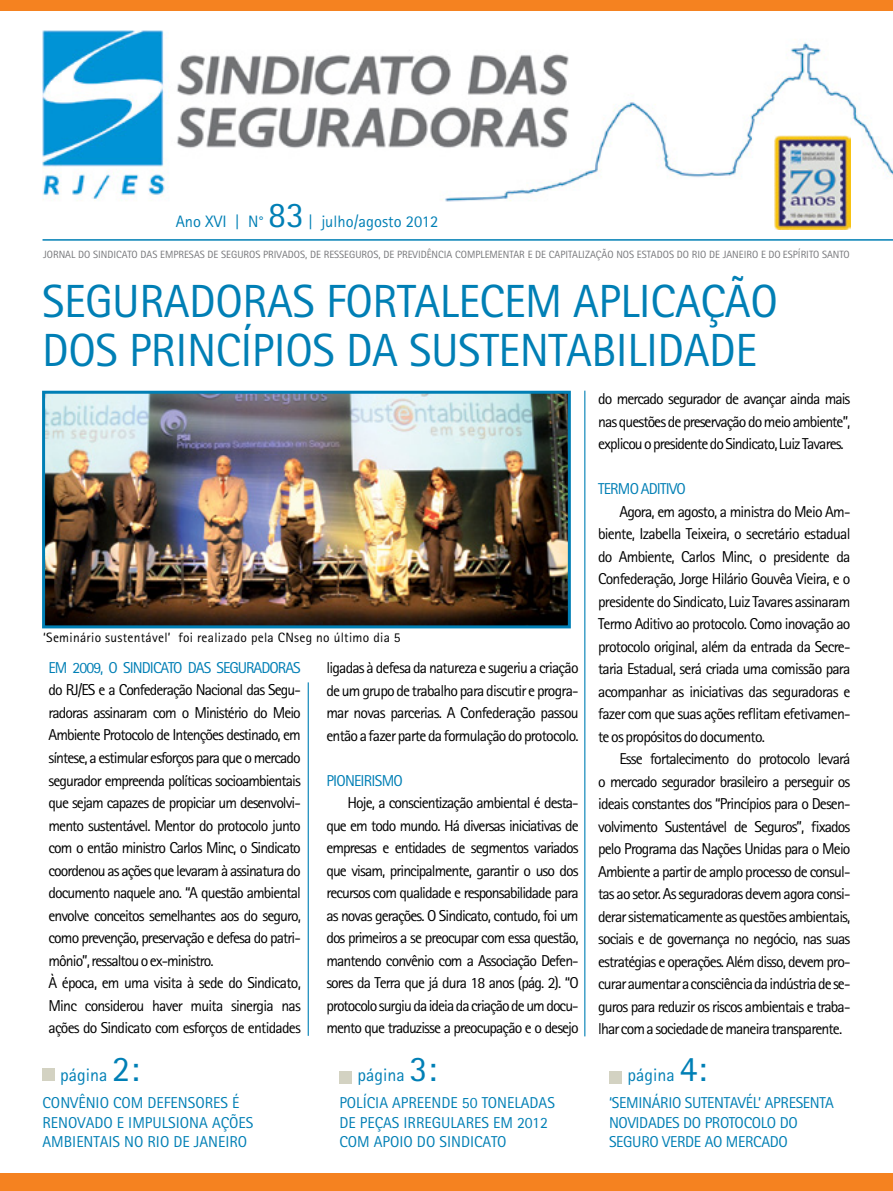
<style>
.page{position:relative;width:893px;height:1191px;background:#fff}
.page>*{position:absolute;margin:0;border:0;box-sizing:border-box;transform-origin:0 0}
.t1{font:46.5px/49.5px "Rotis Sans Serif";letter-spacing:-.01em;color:#007fb5}
.t2{font:18px "Rotis Sans Serif";color:#007fb5}
.t3{font:16.5px "Rotis Sans Serif";color:#007fb5}
.t4{font:15.75px/22.5px "Rotis Sans Serif";letter-spacing:-.06em;color:#000;text-align:justify}
.t5{font:15.75px/19.5px "Rotis Sans Serif";color:#007fb5}
.t6{font:15.75px/19.5px "Rotis Sans Serif";letter-spacing:-.02em;color:#007fb5}
.t7{font:15.75px "Rotis Sans Serif";letter-spacing:-.06em;color:#007fb5}
.t8{font:13.5px "Rotis Sans Serif";letter-spacing:.02em;color:#000}
.t9{font:10.5px "Rotis Sans Serif";color:#77787b}
.s1{font-size:36px}
</style>
<div class="page">
<div style="left:0;top:0;width:893px;height:11px;background:#f58220"></div>
<div style="left:0;top:1174px;width:893px;height:17px;background:#f58220"></div>
<img style="left:43px;top:30px;width:850px;height:199px">
<hr style="left:43px;top:239px;width:850px;height:2px;background:#007fb5">
<div style="left:42px;top:1068px;width:13px;height:13px;background:#d3d2c2"></div>
<div style="left:339px;top:1071px;width:13px;height:13px;background:#d3d2c2"></div>
<div style="left:609px;top:1071px;width:13px;height:12px;background:#d3d2c2"></div>
<img style="left:774px;top:135px;width:76px;height:95px">
<hr style="left:308px;top:682px;width:1px;height:353px;background:#007fb5">
<hr style="left:584px;top:391px;width:1px;height:645px;background:#007fb5">
<img style="left:46px;top:395px;width:521px;height:229px">
<div style="left:42px;top:391px;width:529px;height:237px;border:3px solid #007fb5"></div>
<p class="t3" style="left:176px;top:212px;width:264px">Ano XVI | N ° <span class="s1">83</span> | julho/agosto 2012</p>
<p class="t9" style="left:43px;top:248px;width:142px">Jornal do Sindicato das Em presas</p>
<p class="t9" style="left:208px;top:248px;width:26px">de Segur</p>
<p class="t9" style="left:249px;top:248px;width:87px">os Pr ivados, de Ressegur</p>
<p class="t9" style="left:367px;top:248px;width:36px">os, de Prev</p>
<p class="t9" style="left:418px;top:248px;width:69px">idência Com pleme</p>
<p class="t9" style="left:503px;top:248px;width:349px">ntar e de Capitalização nos Estados do Rio de Janeiro e do Espír ito Santo</p>
<h1 class="t1" style="left:42px;top:276px;width:716px">SEGURADO RAS FORTALECEM APLI CAÇÃO<br>DOS PRIN CÍPIOS DA SUSTENTABI LIDADE</h1>
<p class="t8" style="left:43px;top:629px;width:359px">‘Seminário sustentável’ foi realizado pela CNseg no último dia 5</p>
<p class="t7" style="left:49px;top:658px;width:184px">Em 2009, o Sindicato das Segura</p>
<p class="t6" style="left:261px;top:657px;width:25px">doras</p>
<p class="t4" style="left:49px;top:678px;width:254px;text-align:left">do RJ/ES e a Confederação Nacional das Segu&shy;radoras assinaram com o Ministério do Meio Ambiente Protocolo de I ntenções destinado, em síntese, a estimular esforços para que o mercado segurador empreenda políticas socioambientais que sejam capazes de propiciar um desenvolvi&shy;mento sustentável. Mentor do protocolo junto com o então ministro Carlos Minc, o Sindicato coordenou as ações que levaram à assinatura do documento naquele ano. “A questão ambiental envolve conceitos semelhantes aos do seguro, como prevenção, preservação e defesa do patri&shy;mônio”, ressaltou o ex-ministro.<br>À época, em uma visita à sede do Sindicato, Minc considerou haver muita sinergia nas ações do Sindicato com esforços de entidades</p>
<p class="t4" style="left:326px;top:656px;width:254px">ligadas à defesa da natureza e sugeriu a criação de um grupo de trabalho para discutir e progra&shy;mar novas parcerias. A Confederação passou então a fazer parte da formulação do protocolo.</p>
<p class="t6" style="left:326px;top:770px;width:8px">PION</p>
<p class="t6" style="left:354px;top:770px;width:49px">EI RISMO</p>
<p class="t4" style="left:326px;top:791px;width:254px;text-indent:21px">Hoje, a conscientização ambiental é desta&shy;que em todo mundo. Há diversas iniciativas de empresas e entidades de segmentos variados que visam, principalmente, garantir o uso dos recursos com qualidade e responsabilidade para as novas gerações. O Sindicato, contudo, foi um dos primeiros a se preocupar com essa questão, mantendo convênio com a Associação Defen&shy;sores da Terra que já dura 18 anos (pág. 2). “O protocolo surgiu da ideia da criação de um docu&shy;mento que traduzisse a preocupação e o desejo</p>
<p class="t4" style="left:598px;top:387px;width:254px">do mercado segurador de avançar ainda mais nas questões de preservação do meio ambiente”, explicou o presidente do Sindicato, Luiz Tavares.</p>
<p class="t6" style="left:598px;top:479px;width:9px">Term</p>
<p class="t6" style="left:630px;top:479px;width:58px">o aditivo</p>
<p class="t4" style="left:598px;top:500px;width:254px;text-indent:21px">Agora, em agosto, a ministra do Meio Am&shy;biente, Izabella Teixeira, o secretário estadual do Ambiente, Carlos Minc, o presidente da Confederação, Jorge Hilário Gouvêa Vieira, e o presidente do Sindicato, Luiz Tavares assinaram Termo Aditivo ao protocolo. Como inovação ao protocolo original, além da entrada da Secre&shy;taria Estadual, será criada uma comissão para acompanhar as iniciativas das seguradoras e fazer com que suas ações reflitam efetivamen&shy;te os propósitos do documento.</p>
<p class="t4" style="left:598px;top:747px;width:254px;text-indent:21px">Esse fortalecimento do protocolo levará o mercado segurador brasileiro a perseguir os ideais constantes dos “Princípios para o Desen&shy;volvimento Sustentável de Seguros”, fixados pelo Programa das Nações Unidas para o Meio Ambiente a partir de amplo processo de consul&shy;tas ao setor. As seguradoras devem agora consi&shy;derar sistematicamente as questões ambientais, sociais e de governança no negócio, nas suas estratégias e operações. Além disso, devem pro&shy;curar aumentar a consciência da indústria de se&shy;guros para reduzir os riscos ambientais e traba&shy;lhar com a sociedade de maneira transparente.</p>
<p class="t2" style="left:60px;top:1064px;width:81px">página <span class="s1">2:</span></p>
<p class="t2" style="left:357px;top:1064px;width:81px">página <span class="s1">3:</span></p>
<p class="t2" style="left:628px;top:1064px;width:81px">página <span class="s1">4:</span></p>
<p class="t6" style="left:609px;top:1093px;width:227px">‘SEMINÁRIO SUTENTAVÉL’ APRESENTA<br>NOVIDADES DO PROTOCOLO DO<br>SEGURO VERDE AO MERCADO</p>
<p class="t5" style="left:43px;top:1093px;width:212px">convênio COM DEFENSORES é renovado e I MPULSIONA AÇÕES<br>AMBI ENTAIS no rio de janeiro</p>
<p class="t5" style="left:339px;top:1093px;width:217px">PO LÍCIA APREEND E 50 TON ELADAS<br>DE PEÇAS irregulares</p>
<p class="t5" style="left:339px;top:1112px;width:210px;text-indent:154px">em 2012 com apoio do sindicato</p>
</div>
